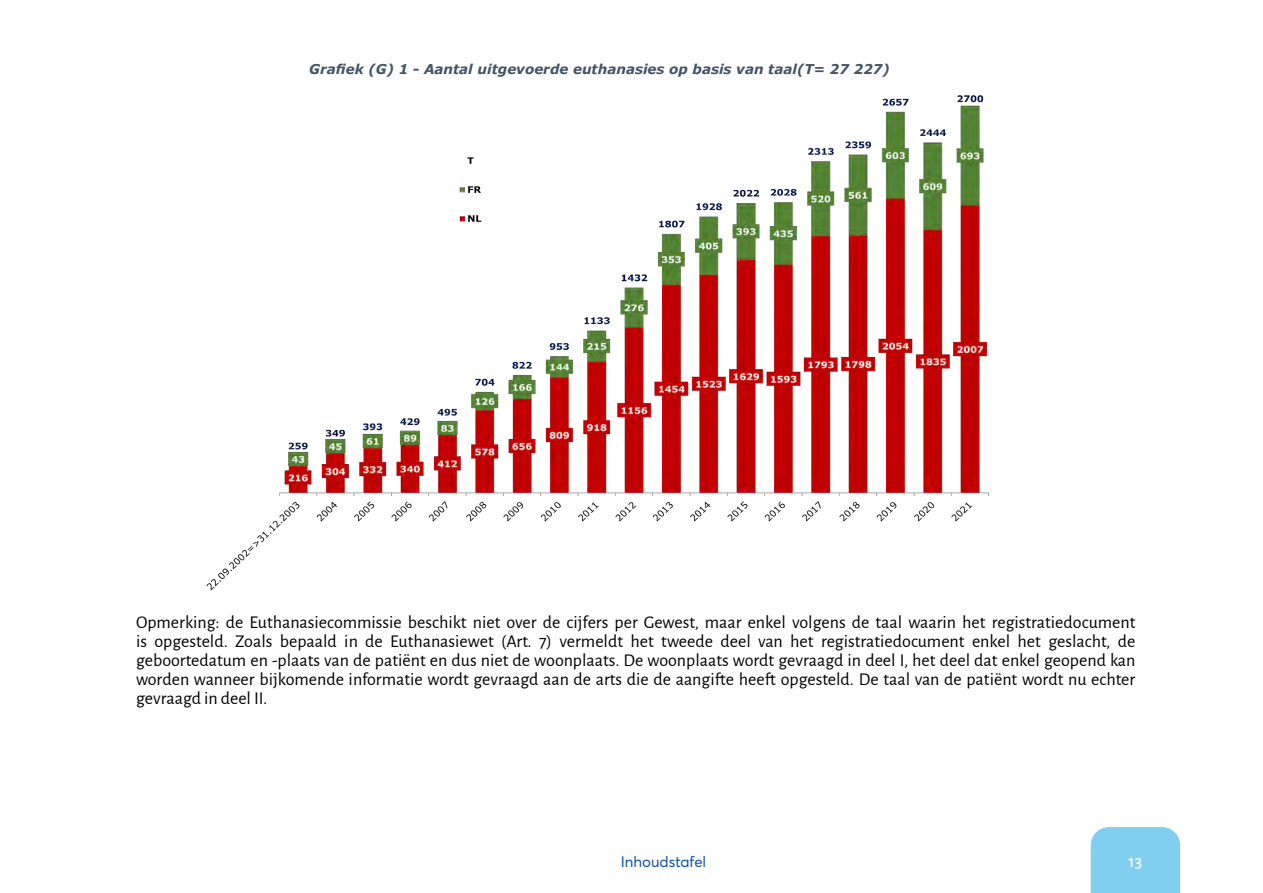
<style>
.page{position:relative;width:1263px;height:893px;background:#fff}
.page>*{position:absolute;margin:0;border:0;box-sizing:border-box;transform-origin:0 0}
.texte_a{font:18px/19px "Alegreya Sans";color:#000;text-align:justify}
.t1{font:500 18px "Alegreya Sans";color:#fff}
.t2{font:15px "Averta";color:#0d52a0}
.t3{font:italic 700 13.5px "Verdana";color:#44546a}
</style>
<div class="page">
<div style="left:1091px;top:827px;width:89px;height:66px;background:#80cff1"></div>
<img style="left:206px;top:95px;width:784px;height:496px">
<p class="t3" style="left:309px;top:60px;width:582px">Grafiek (G) 1 - Aantal uitgevoerde euthanasies op basis van taal(T= 27 227)</p>
<p class="texte_a" style="left:136px;top:611px;width:1001px">Opmerking: de Euthanasiecommissie beschikt niet over de cijfers per Gewest, maar enkel volgens de taal waarin het registratiedocument is opgesteld. Zoals bepaald in de Euthanasiewet (Art. 7) vermeldt het tweede deel van het registratiedocument enkel het geslacht, de geboortedatum en -plaats van de patiënt en dus niet de woonplaats. De woonplaats wordt gevraagd in deel I, het deel dat enkel geopend kan worden wanneer bijkomende informatie wordt gevraagd aan de arts die de aangifte heeft opgesteld. De taal van de patiënt wordt nu echter gevraagd in deel II.</p>
<p class="t2" style="left:621px;top:852px;width:87px">Inhoudstafel</p>
<p class="t1" style="left:1128px;top:849px;width:15px">13</p>
</div>
